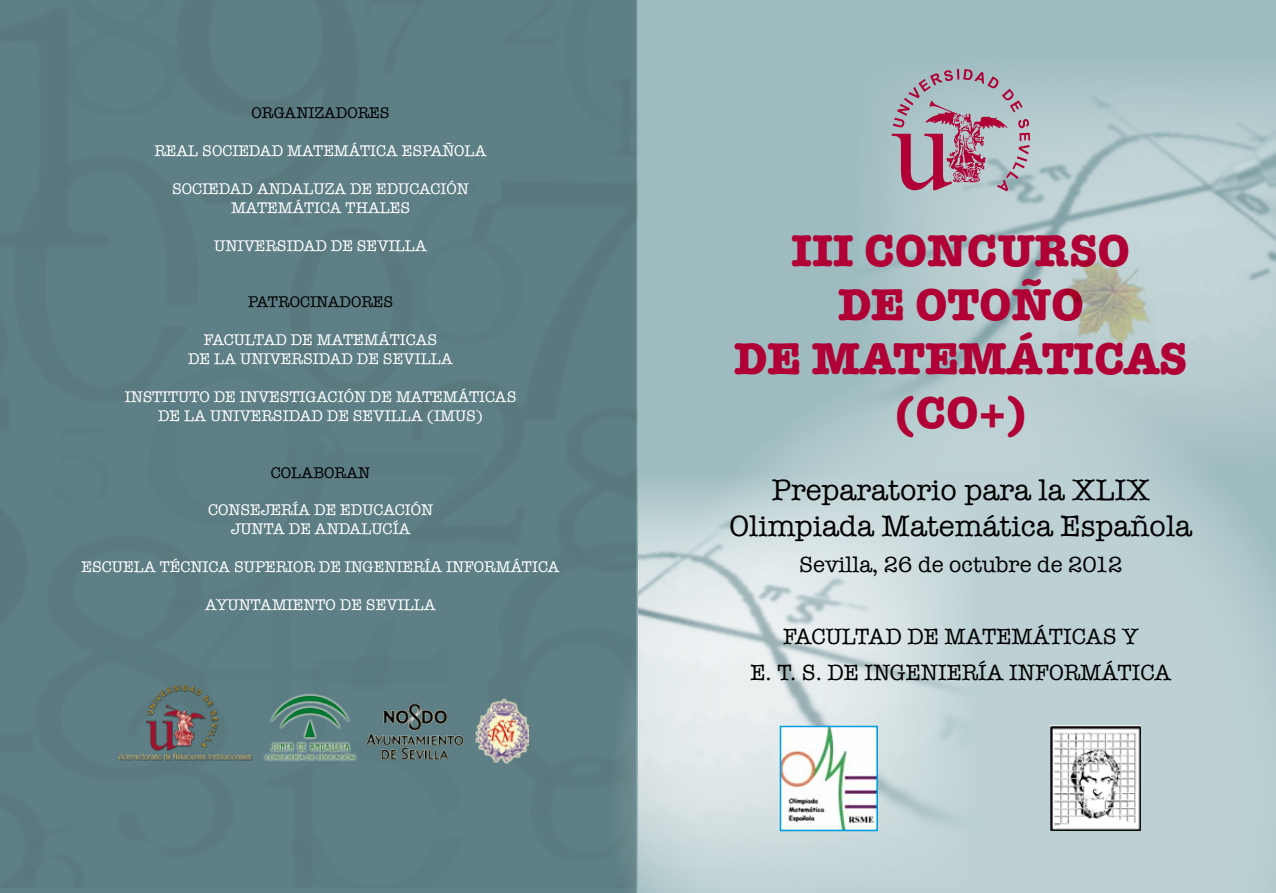
<style>
.page{position:relative;width:1276px;height:893px;background:#fff}
.page>*{position:absolute;margin:0;border:0;box-sizing:border-box;transform-origin:0 0}
.t1{font:700 45px/54px "American Typewriter";color:#b10035;text-align:center}
.t2{font:30px/36px "American Typewriter";color:#000;text-align:center}
.t3{font:22.5px/36px "American Typewriter";color:#000;text-align:center}
.t4{font:15.75px/18.9px "American Typewriter";color:#fff;text-align:center}
.t5{font:15.75px "American Typewriter";color:#000}
</style>
<div class="page">
<div style="left:636px;top:0;width:640px;height:893px;background:#9ebcc0"></div>
<img style="left:887px;top:80px;width:389px;height:279px">
<svg style="left:891px;top:69px;width:139px;height:122px"></svg>
<div style="left:0;top:0;width:638px;height:888px;background:#5d7f85"></div>
<img style="left:112px;top:659px;width:417px;height:128px">
<svg style="left:610px;top:359px;width:666px;height:534px;background:#bccfd2"></svg>
<img style="left:782px;top:729px;width:93px;height:99px">
<div style="left:779px;top:726px;width:99px;height:105px;border:2px solid #009ee0"></div>
<img style="left:1050px;top:726px;width:90px;height:105px">
<img style="left:1059px;top:257px;width:95px;height:93px">
<p class="t5" style="left:252px;top:104px;width:139px">ORGANIZADORES</p>
<p class="t4" style="left:154px;top:142px;width:334px">REAL SOCIEDAD MATEMÁTICA ESPAÑOLA</p>
<p class="t4" style="left:172px;top:179px;width:298px">SOCIEDAD ANDALUZA DE EDUCACIÓN<br>MATEMÁTICA THALES</p>
<p class="t4" style="left:214px;top:236px;width:214px">UNIVERSIDAD DE SEVILLA</p>
<p class="t5" style="left:248px;top:293px;width:147px">PATROCINADORES</p>
<p class="t4" style="left:188px;top:331px;width:266px">FACULTAD DE MATEMÁTICAS<br>DE LA UNIVERSIDAD DE SEVILLA</p>
<p class="t4" style="left:125px;top:387px;width:393px">INSTITUTO DE INVESTIGACIÓN DE MATEMÁTICAS<br>DE LA UNIVERSIDAD DE SEVILLA (IMUS)</p>
<p class="t5" style="left:271px;top:463px;width:101px">COLABORAN</p>
<p class="t4" style="left:208px;top:501px;width:227px">CONSEJERÍA DE EDUCACIÓN<br>JUNTA DE ANDALUCÍA</p>
<p class="t4" style="left:81px;top:557px;width:479px">ESCUELA TÉCNICA SUPERIOR DE INGENIERÍA INFORMÁTICA</p>
<p class="t4" style="left:205px;top:595px;width:232px">AYUNTAMIENTO DE SEVILLA</p>
<h1 class="t1" style="left:734px;top:224px;width:455px">III CONCURSO<br>DE OTOÑO<br>DE MATEMÁTICAS (CO+)</h1>
<h2 class="t2" style="left:729px;top:472px;width:464px">Preparatorio para la XLIX<br>Olimpiada Matemática Española</h2>
<h3 class="t3" style="left:799px;top:547px;width:325px">Sevilla, 26 de octubre de 2012</h3>
<h3 class="t3" style="left:750px;top:619px;width:422px">FACULTAD DE MATEMÁTICAS Y<br>E. T. S. DE INGENIERÍA INFORMÁTICA</h3>
</div>
